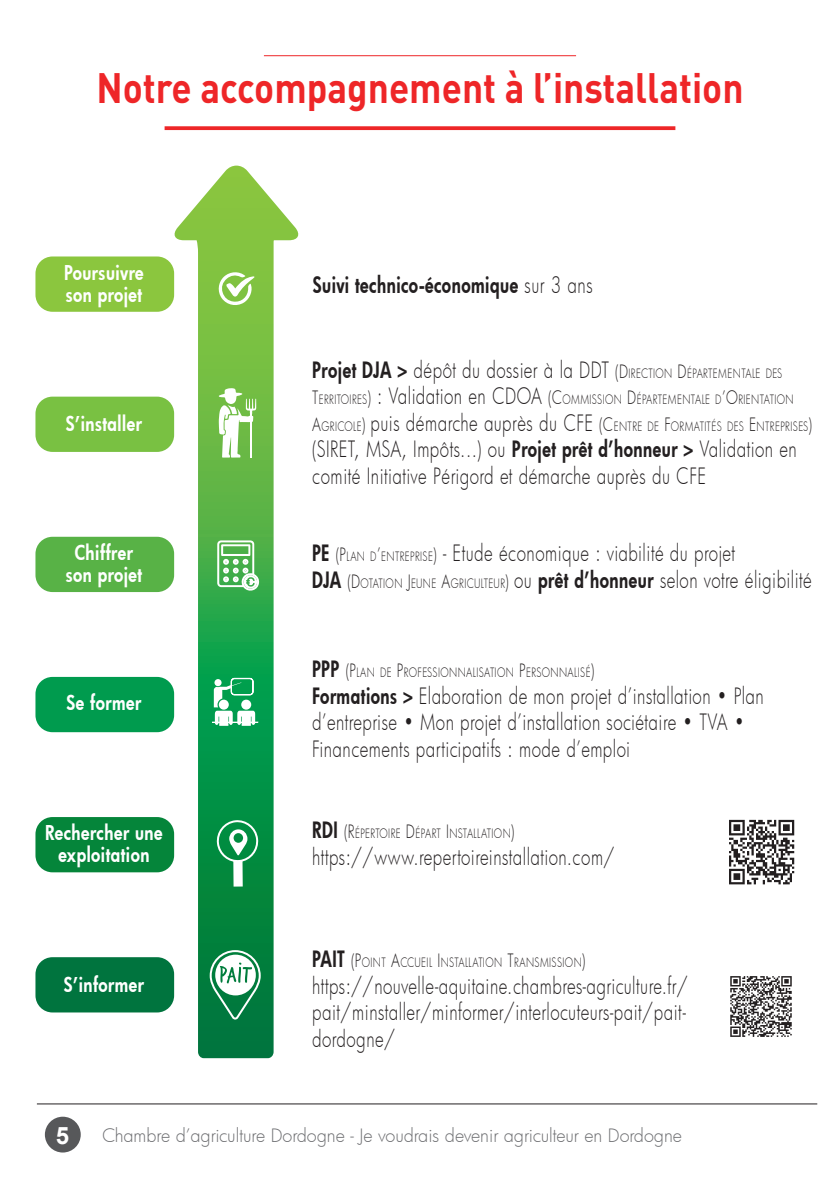
<style>
.page{position:relative;width:840px;height:1191px;background:#fff}
.page>*{position:absolute;margin:0;border:0;box-sizing:border-box;transform-origin:0 0}
.t1{font:700 42px "DIN Pro";color:#ee2628;scale:.88 1}
.t2{font:700 24px "Arial";color:#fff}
.t3{font:300 22px/26.4px "Futura";letter-spacing:.03em;color:#231f20;scale:.77 1}
.t4{font:800 22px "Futura";letter-spacing:.03em;color:#231f20;scale:.77 1}
.t5{font:800 20px/22px "Futura";letter-spacing:.03em;color:#fff;text-align:center;scale:.84 1}
.t6{font:300 18px "Futura";letter-spacing:-.005em;color:#6c6d70}
.t7{font:300 12.6px/26.4px "Futura";letter-spacing:.045em;color:#231f20;scale:.77 1}
.s1{font-weight:300}
.s2{font-weight:800;font-size:22px}
.s3{font-size:22px}
.s4{font-size:18px}
.s5{font-weight:800}
.s6{font-size:12.6px}
</style>
<div class="page">
<div style="left:45px;top:1116px;width:36px;height:36px;background:#57585a;border-radius:50%"></div>
<hr style="left:37px;top:1103px;width:779px;height:1px;background:#231f20">
<svg style="left:172px;top:166px;width:127px;height:892px"></svg>
<div style="left:35px;top:396px;width:139px;height:56px;background:#79c142;border-radius:17px"></div>
<div style="left:35px;top:817px;width:139px;height:55px;background:#05853a;border-radius:17px"></div>
<div style="left:35px;top:957px;width:139px;height:55px;background:#00743e;border-radius:17px"></div>
<div style="left:35px;top:677px;width:139px;height:55px;background:#009b4e;border-radius:17px"></div>
<div style="left:35px;top:537px;width:139px;height:55px;background:#58b246;border-radius:17px"></div>
<div style="left:35px;top:256px;width:139px;height:56px;background:#8bc63e;border-radius:17px"></div>
<svg style="left:208px;top:949px;width:53px;height:75px"></svg>
<div style="left:234px;top:861px;width:7px;height:24px;background:#fff"></div>
<div style="left:233px;top:860px;width:9px;height:26px;border:2px solid #fff"></div>
<svg style="left:217px;top:820px;width:41px;height:43px"></svg>
<svg style="left:217px;top:540px;width:42px;height:51px"></svg>
<svg style="left:218px;top:388px;width:38px;height:69px"></svg>
<hr style="left:250px;top:410px;width:1px;height:47px;background:#fff">
<hr style="left:212px;top:721px;width:46px;height:1px;background:#fff">
<hr style="left:212px;top:722px;width:46px;height:1px;background:#fff">
<svg style="left:214px;top:678px;width:41px;height:48px"></svg>
<svg style="left:217px;top:271px;width:37px;height:36px"></svg>
<img style="left:730px;top:976px;width:62px;height:61px">
<img style="left:729px;top:819px;width:66px;height:66px">
<hr style="left:264px;top:55px;width:311px;height:1px;background:#ee2628">
<svg style="left:164px;top:126px;width:511px;height:4px;background:#ef3536"></svg>
<p class="t1" style="left:96px;top:59px;width:736px">Notre accompagnement à l’installation</p>
<p class="t5" style="left:64px;top:261px;width:96px;text-align:left">Poursuivre son projet</p>
<p class="t5" style="left:66px;top:412px;width:92px">S’installer</p>
<p class="t5" style="left:66px;top:541px;width:92px">Chiffrer son projet</p>
<p class="t5" style="left:67px;top:691px;width:90px">Se former</p>
<p class="t5" style="left:45px;top:821px;width:141px">Rechercher une exploitation</p>
<p class="t5" style="left:64px;top:973px;width:97px">S’informer</p>
<p class="t4" style="left:312px;top:270px;width:365px">Suivi technico-économique <span class="s1">sur 3 ans</span></p>
<p class="t7" style="left:312px;top:360px;width:650px"><span class="s2">Projet DJA &gt;</span> <span class="s3">dépôt du dossier à la DDT</span> <span class="s4">(D</span> IRECTION <span class="s4">D</span> ÉPARTEMENTALE DES<br><span class="s4">T</span>ERRITOIRES<span class="s4">)</span> <span class="s3">: Validation en CDOA</span> <span class="s4">(C</span>OMMISSION <span class="s4">D</span> ÉPARTEMENTALE D<span class="s4">’O</span>RIENTATION<br><span class="s4">A</span>GRICOLE<span class="s4">)</span> <span class="s3">puis démarche auprès du CFE</span> <span class="s4">(C</span> ENTRE DE <span class="s4">F</span>ORMATITÉS DES <span class="s4">E</span> NTREPRISES<span class="s4">)</span></p>
<p class="t3" style="left:312px;top:435px;width:630px">(SIRET, MSA, Impôts...) ou <span class="s5">Projet prêt d’honneur &gt;</span> Validation en comité Initiative Périgord et démarche auprès du CFE</p>
<p class="t3" style="left:312px;top:539px;width:550px"><span class="s5">PE</span> <span class="s4">(P</span><span class="s6">LAN D</span><span class="s4">’</span><span class="s6">ENTREPRISE</span><span class="s4">)</span> - Etude économique : viabilité du projet</p>
<p class="t3" style="left:312px;top:566px;width:650px"><span class="s5">DJA</span> <span class="s4">(D</span><span class="s6">OTATION</span> <span class="s4">J</span><span class="s6">EUNE</span> <span class="s4">A</span><span class="s6">GRICULTEUR</span><span class="s4">)</span> ou <span class="s5">prêt d’honneur</span> selon votre éligibilité</p>
<p class="t7" style="left:312px;top:659px;width:368px"><span class="s2">PPP</span> <span class="s4">(P</span>LAN DE <span class="s4">P</span>ROFESSIONNALISATION <span class="s4">P</span>ERSONNALISÉ<span class="s4">)</span></p>
<p class="t3" style="left:312px;top:682px;width:587px"><span class="s5">Formations &gt;</span> Elaboration de mon projet d’installation • Plan d’entreprise • Mon projet d’installation sociétaire • TVA •<br>Financements participatifs : mode d’emploi</p>
<p class="t7" style="left:312px;top:820px;width:264px"><span class="s2">RDI</span> <span class="s4">(R</span>ÉPERTOIRE <span class="s4">D</span> ÉPART <span class="s4">I</span> NSTALLATION<span class="s4">)</span></p>
<p class="t3" style="left:312px;top:843px;width:394px">https://www.repertoireinstallation.com/</p>
<p class="t7" style="left:312px;top:949px;width:356px"><span class="s2">PAIT</span> <span class="s4">(P</span>OINT <span class="s4">A</span>CCUEIL <span class="s4">I</span> NSTALLATION <span class="s4">T</span>RANSMISSION<span class="s4">)</span></p>
<p class="t3" style="left:312px;top:972px;width:489px;text-align:justify">https://nouvelle-aquitaine.chambres-agriculture.fr/ pait/minstaller/minformer/interlocuteurs-pait/pait&shy;dordogne/</p>
<p class="t2" style="left:56px;top:1118px;width:15px">5</p>
<p class="t6" style="left:102px;top:1123px;width:581px">Chambre d’agriculture Dordogne - Je voudrais devenir agriculteur en Dordogne</p>
</div>
